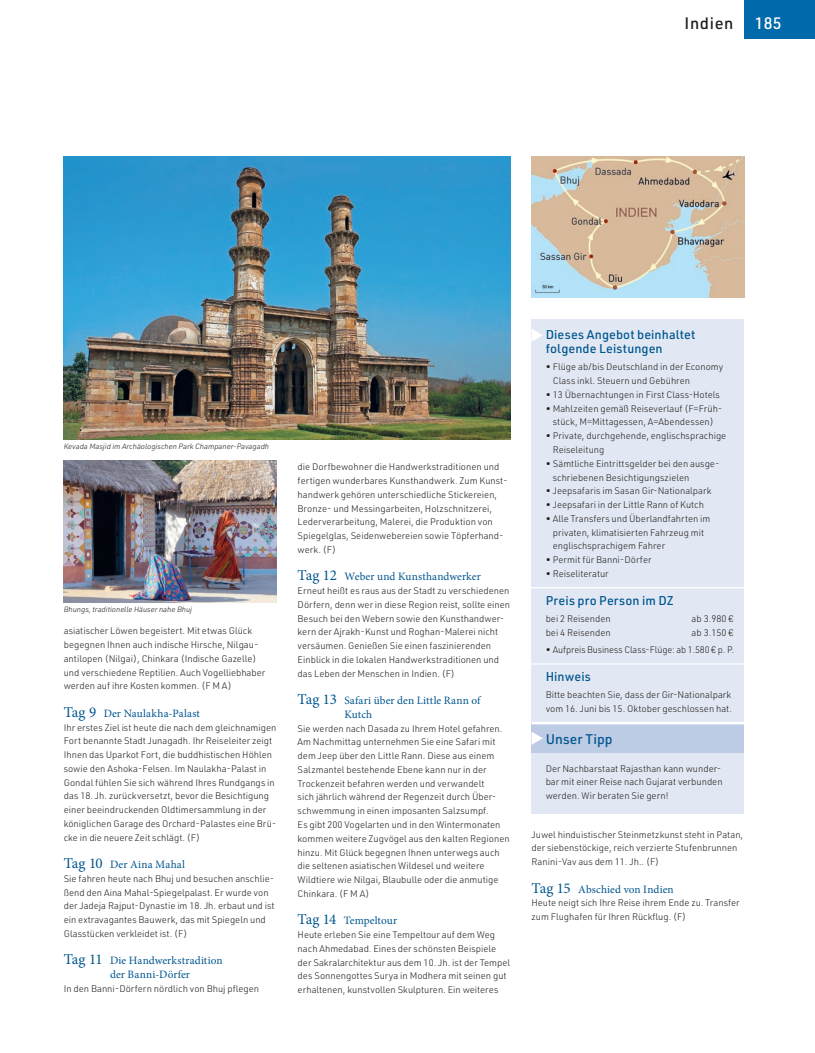
<style>
.page{position:relative;width:815px;height:1053px;background:#fff}
.page>*{position:absolute;margin:0;border:0;box-sizing:border-box;transform-origin:0 0}
.t1{font:500 16.25px "URWDIN";letter-spacing:.04em;color:#231f20}
.t2{font:500 16.25px "URWDIN";color:#fff}
.t3{font:500 13.75px "URWDIN";letter-spacing:.005em;color:#00568f}
.t4{font:500 12.5px/13.8px "URWDIN";letter-spacing:.01em;color:#00568f}
.t5{font:11.25px/13.8px "Minion Pro";letter-spacing:.01em;color:#00568f}
.t6{font:300 9.38px/13.8px "URWDIN";color:#231f20}
.t7{font:italic 300 7.5px "URWDIN";color:#231f20}
.s1{font-size:15px}
</style>
<div class="page">
<div style="left:744px;top:0;width:71px;height:39px;background:#0069ab"></div>
<img style="left:64px;top:156px;width:446px;height:283px">
<img style="left:64px;top:461px;width:212px;height:141px">
<img style="left:531px;top:156px;width:213px;height:142px">
<div style="left:531px;top:319px;width:213px;height:494px;background:#e2e8f3"></div>
<hr style="left:524px;top:587px;width:220px;height:1px;background:#fff">
<hr style="left:524px;top:663px;width:220px;height:1px;background:#fff">
<div style="left:531px;top:723px;width:213px;height:29px;background:#bdcbe5"></div>
<hr style="left:531px;top:721px;width:213px;height:3px;background:#fff">
<svg style="left:531px;top:329px;width:12px;height:12px"></svg>
<svg style="left:531px;top:732px;width:12px;height:12px"></svg>
<h1 class="t1" style="left:685px;top:13px;width:50px">Indien</h1>
<h1 class="t2" style="left:755px;top:13px;width:28px">185</h1>
<p class="t7" style="left:64px;top:441px;width:207px">Kevada Masjid im Archäologischen Park Champaner-Pavagadh</p>
<p class="t7" style="left:64px;top:604px;width:130px">Bhungs, traditionelle Häuser nahe Bhuj</p>
<p class="t6" style="left:64px;top:623px;width:203px">asiatischer Löwen begeistert. Mit etwas Glück begegnen Ihnen auch indische Hirsche, Nilgau&shy;antilopen (Nilgai), Chinkara (Indische Gazelle) und verschiedene Reptilien. Auch Vogelliebhaber werden auf ihre Kosten kommen. (F M A)</p>
<p class="t5" style="left:64px;top:706px;width:138px"><span class="s1">Tag 9</span> Der Naulakha-Palast</p>
<p class="t6" style="left:64px;top:720px;width:214px">Ihr erstes Ziel ist heute die nach dem gleichnamigen Fort benannte Stadt Junagadh. Ihr Reiseleiter zeigt Ihnen das Uparkot Fort, die buddhistischen Höhlen sowie den Ashoka- Felsen. Im Naulakha- Palast in Gondal fühlen Sie sich während Ihres Rundgangs in das 18. Jh. zurückversetzt, bevor die Besichtigung einer beeindruckenden Oldtimersammlung in der königlichen Garage des Orchard- Palastes eine Brü&shy;cke in die neuere Zeit schlägt. (F)</p>
<p class="t5" style="left:64px;top:857px;width:123px"><span class="s1">Tag 10</span> Der Aina Mahal</p>
<p class="t6" style="left:64px;top:871px;width:212px">Sie fahren heute nach Bhuj und besuchen anschlie&shy;ßend den Aina Mahal-Spiegelpalast. Er wurde von der Jadeja Rajput- Dynastie im 18. Jh. erbaut und ist ein extravagantes Bauwerk, das mit Spiegeln und Glasstücken verkleidet ist. (F)</p>
<p class="t5" style="left:110px;top:953px;width:114px;text-indent:-46px"><span class="s1">Tag 11</span> Die Handwerkstradition der Banni-Dörfer</p>
<p class="t6" style="left:64px;top:981px;width:197px">In den Banni- Dörfern nördlich von Bhuj pflegen</p>
<p class="t6" style="left:298px;top:460px;width:211px">die Dorfbewohner die Handwerkstraditionen und fertigen wunderbares Kunsthandwerk. Zum Kunst&shy;handwerk gehören unterschiedliche Stickereien, Bronze- und Messingarbeiten, Holzschnitzerei, Lederverarbeitung, Malerei, die Produktion von Spiegelglas, Seidenwebereien sowie Töpferhand&shy;werk. (F)</p>
<p class="t5" style="left:298px;top:570px;width:185px"><span class="s1">Tag 12</span> Weber und Kunsthandwerker</p>
<p class="t6" style="left:298px;top:583px;width:214px">Erneut heißt es raus aus der Stadt zu verschiedenen Dörfern, denn wer in diese Region reist, sollte einen Besuch bei den Webern sowie den Kunsthandwer&shy;kern der Ajrakh- Kunst und Roghan- Malerei nicht versäumen. Genießen Sie einen faszinierenden Einblick in die lokalen Handwerkstraditionen und das Leben der Menschen in Indien. (F)</p>
<p class="t5" style="left:344px;top:693px;width:138px;text-indent:-47px"><span class="s1">Tag 13</span> Safari über den Little Rann of<br>Kutch</p>
<p class="t6" style="left:298px;top:721px;width:214px">Sie werden nach Dasada zu Ihrem Hotel gefahren.<br>Am Nachmittag unternehmen Sie eine Safari mit dem Jeep über den Little Rann. Diese aus einem Salzmantel bestehende Ebene kann nur in der Trockenzeit befahren werden und verwandelt<br>sich jährlich während der Regenzeit durch Über&shy;schwemmung in einen imposanten Salzsumpf.<br>Es gibt 200 Vogelarten und in den Wintermonaten kommen weitere Zugvögel aus den kalten Regionen hinzu. Mit Glück begegnen Ihnen unterwegs auch die seltenen asiatischen Wildesel und weitere Wildtiere wie Nilgai, Blaubulle oder die anmutige Chinkara. (F M A)</p>
<p class="t5" style="left:298px;top:913px;width:101px"><span class="s1">Tag 14</span> Tempeltour</p>
<p class="t6" style="left:298px;top:927px;width:214px">Heute erleben Sie eine Tempeltour auf dem Weg nach Ahmedabad. Eines der schönsten Beispiele der Sakralarchitektur aus dem 10. Jh. ist der Tempel des Sonnengottes Surya in Modhera mit seinen gut erhaltenen, kunstvollen Skulpturen. Ein weiteres</p>
<h3 class="t4" style="left:546px;top:327px;width:151px">Dieses Angebot beinhaltet folgende Leistungen</h3>
<p class="t6" style="left:553px;top:360px;width:172px;text-indent:-7px">• Flüge ab/bis Deutschland in der Economy<br>Class inkl. Steuern und Gebühren</p>
<p class="t6" style="left:546px;top:387px;width:176px">• 13 Übernachtungen in First Class- Hotels</p>
<p class="t6" style="left:546px;top:401px;width:178px;text-align:center">• Mahlzeiten gemäß Reiseverlauf (F=Früh&shy;stück, M=Mittagessen, A=Abendessen)</p>
<p class="t6" style="left:553px;top:429px;width:175px;text-indent:-7px">• Private, durchgehende, englischsprachige<br>Reiseleitung</p>
<p class="t6" style="left:553px;top:456px;width:168px;text-indent:-7px">• Sämtliche Eintrittsgelder bei den ausge&shy;schriebenen Besichtigungszielen</p>
<p class="t6" style="left:546px;top:484px;width:167px">• Jeepsafaris im Sasan Gir- Nationalpark</p>
<p class="t6" style="left:546px;top:497px;width:160px">• Jeepsafari in der Little Rann of Kutch</p>
<p class="t6" style="left:553px;top:511px;width:159px;text-indent:-7px">• Alle Transfers und Überlandfahrten im privaten, klimatisierten Fahrzeug mit englischsprachigem Fahrer</p>
<p class="t6" style="left:546px;top:552px;width:107px">• Permit für Banni- Dörfer</p>
<p class="t6" style="left:546px;top:566px;width:65px">• Reiseliteratur</p>
<h3 class="t4" style="left:546px;top:593px;width:130px">Preis pro Person im DZ</h3>
<p class="t6" style="left:546px;top:611px;width:67px">bei 2 Reisenden</p>
<p class="t6" style="left:692px;top:611px;width:43px">ab 3.980 €</p>
<p class="t6" style="left:546px;top:625px;width:67px">bei 4 Reisenden</p>
<p class="t6" style="left:692px;top:625px;width:43px">ab 3.150 €</p>
<p class="t6" style="left:546px;top:642px;width:190px">• Aufpreis Business Class- Flüge: ab 1.580 € p. P.</p>
<h3 class="t4" style="left:546px;top:669px;width:47px">Hinweis</h3>
<p class="t6" style="left:546px;top:687px;width:188px">Bitte beachten Sie, dass der Gir- Nationalpark vom 16. Juni bis 15. Oktober geschlossen hat.</p>
<h2 class="t3" style="left:546px;top:729px;width:68px">Unser Tipp</h2>
<p class="t6" style="left:546px;top:761px;width:178px">Der Nachbarstaat Rajasthan kann wunder&shy;bar mit einer Reise nach Gujarat verbunden werden. Wir beraten Sie gern!</p>
<p class="t6" style="left:531px;top:827px;width:213px">Juwel hinduistischer Steinmetzkunst steht in Patan, der siebenstöckige, reich verzierte Stufenbrunnen<br>Ranini-Vav aus dem 11. Jh.. (F)</p>
<p class="t5" style="left:531px;top:882px;width:144px"><span class="s1">Tag 15</span> Abschied von Indien</p>
<p class="t6" style="left:531px;top:895px;width:210px">Heute neigt sich Ihre Reise ihrem Ende zu. Transfer zum Flughafen für Ihren Rückflug. (F)</p>
</div>
